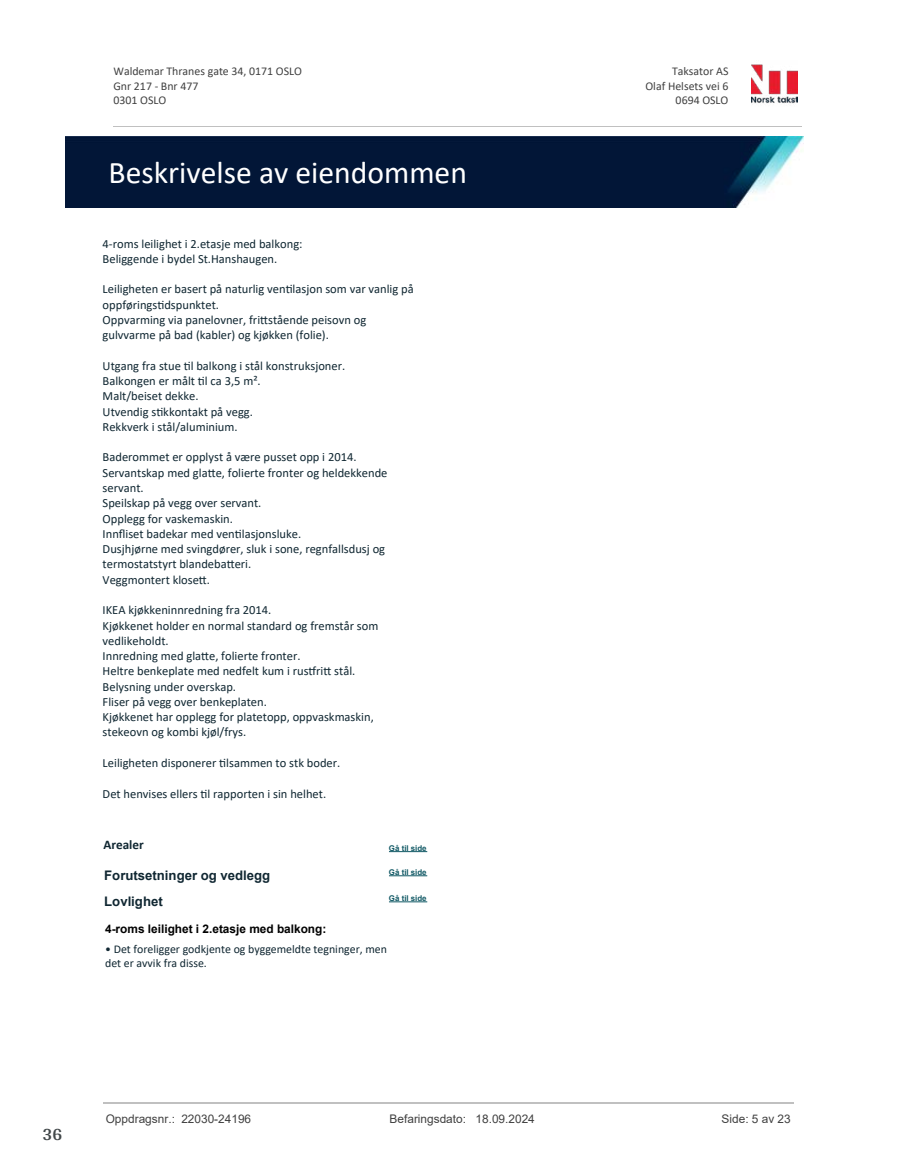
<style>
.page{position:relative;width:915px;height:1172px;background:#fff}
.page>*{position:absolute;margin:0;border:0;box-sizing:border-box;transform-origin:0 0}
.t1{font:31.65px "Calibri";color:#fff}
.t2{font:700 18px "Arya";color:#414749}
.t3{font:700 13.2px/26.1px "Arial";color:#102732}
.t4{font:700 13.2px "Calibri";color:#102732}
.t5{font:12.45px/15.3px "Calibri";color:#102732}
.t6{font:11.85px/14.5px "Calibri";color:#404040}
.t7{font:11.85px/14.4px "Calibri";color:#102732}
.t8{font:11.85px "Arial";color:#404040}
.t9{font:700 11.85px "Arial";color:#000}
.t10{font:700 7.95px "Arial";color:#115965}
</style>
<div class="page">
<hr style="left:389px;top:851px;width:38px;height:1px;background:#115965">
<hr style="left:389px;top:901px;width:38px;height:1px;background:#115965">
<hr style="left:389px;top:875px;width:38px;height:1px;background:#115965">
<img style="left:751px;top:64px;width:46px;height:40px">
<hr style="left:113px;top:127px;width:688px;height:1px;background:#c0c0c0">
<img style="left:65px;top:137px;width:738px;height:71px">
<hr style="left:103px;top:1102px;width:690px;height:1px;background:#c0c0c0">
<p class="t6" style="left:113px;top:64px;width:190px">Waldemar Thranes gate 34, 0171 OSLO<br>Gnr 217 - Bnr 477<br>0301 OSLO</p>
<p class="t6" style="left:671px;top:64px;width:58px">Taksator AS</p>
<p class="t6" style="left:645px;top:78px;width:84px">Olaf Helsets vei 6</p>
<p class="t6" style="left:675px;top:93px;width:54px">0694 OSLO</p>
<h1 class="t1" style="left:109px;top:150px;width:360px">Beskrivelse av eiendommen</h1>
<p class="t5" style="left:103px;top:235px;width:201px">4-roms leilighet i 2.etasje med balkong:<br>Beliggende i bydel St.Hanshaugen.</p>
<p class="t5" style="left:103px;top:281px;width:312px">Leiligheten er basert på naturlig ven琀椀lasjon som var vanlig på oppførings琀椀dspunktet.<br>Oppvarming via panelovner, fri琀琀stående peisovn og gulvvarme på bad (kabler) og kjøkken (folie).</p>
<p class="t5" style="left:103px;top:358px;width:244px">Utgang fra stue 琀椀l balkong i stål konstruksjoner.<br>Balkongen er målt 琀椀l ca 3,5 m².<br>Malt/beiset dekke.<br>Utvendig s琀椀kkontakt på vegg.<br>Rekkverk i stål/aluminium.</p>
<p class="t5" style="left:103px;top:449px;width:286px">Baderommet er opplyst å være pusset opp i 2014.<br>Servantskap med gla琀琀e, folierte fronter og heldekkende servant.<br>Speilskap på vegg over servant.<br>Opplegg for vaskemaskin.<br>Inn昀氀iset badekar med ven琀椀lasjonsluke.<br>Dusjhjørne med svingdører, sluk i sone, regnfallsdusj og termostatstyrt blandeba琀琀eri.<br>Veggmontert klose琀琀.</p>
<p class="t5" style="left:103px;top:602px;width:277px">IKEA kjøkkeninnredning fra 2014.<br>Kjøkkenet holder en normal standard og fremstår som vedlikeholdt.<br>Innredning med gla琀琀e, folierte fronter.<br>Heltre benkeplate med nedfelt kum i rus琀昀ri琀琀 stål.<br>Belysning under overskap.<br>Fliser på vegg over benkeplaten.<br>Kjøkkenet har opplegg for platetopp, oppvaskmaskin, stekeovn og kombi kjøl/frys.</p>
<p class="t5" style="left:103px;top:755px;width:239px">Leiligheten disponerer 琀椀lsammen to stk boder.</p>
<p class="t5" style="left:103px;top:785px;width:225px">Det henvises ellers 琀椀l rapporten i sin helhet.</p>
<p class="t4" style="left:103px;top:835px;width:42px">Arealer</p>
<p class="t10" style="left:389px;top:842px;width:39px">Gå til side</p>
<p class="t10" style="left:389px;top:866px;width:39px">Gå til side</p>
<p class="t3" style="left:104px;top:862px;width:167px">Forutsetninger og vedlegg<br>Lovlighet</p>
<p class="t9" style="left:105px;top:920px;width:223px">4-roms leilighet i 2.etasje med balkong:</p>
<p class="t7" style="left:105px;top:941px;width:283px">• Det foreligger godkjente og byggemeldte tegninger, men det er avvik fra disse.</p>
<p class="t10" style="left:389px;top:893px;width:39px">Gå til side</p>
<h2 class="t2" style="left:43px;top:1123px;width:21px">36</h2>
<p class="t8" style="left:106px;top:1111px;width:147px">Oppdragsnr.: 22030-24196</p>
<p class="t8" style="left:389px;top:1111px;width:147px">Befaringsdato: 18.09.2024</p>
<p class="t8" style="left:721px;top:1111px;width:71px">Side: 5 av 23</p>
</div>
